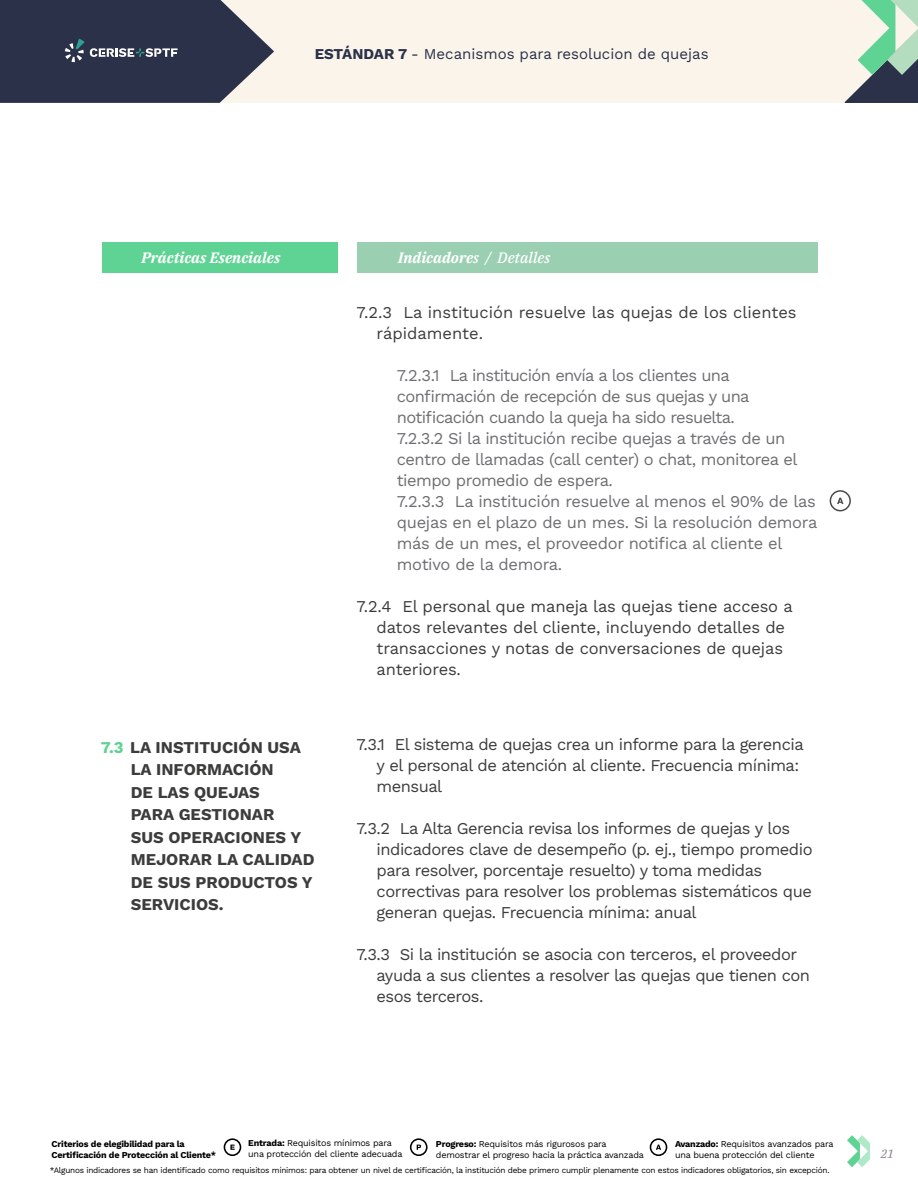
<style>
.page{position:relative;width:918px;height:1188px;background:#fff}
.page>*{position:absolute;margin:0;border:0;box-sizing:border-box;transform-origin:0 0}
.t1{font:16.5px/21px "Work Sans";letter-spacing:-.03em;color:#3c3c3b}
.t2{font:16.5px/21px "Work Sans";letter-spacing:-.03em;color:#6d6e71}
.t3{font:16.5px/21px "Work Sans";letter-spacing:-.01em;color:#3c3c3b}
.t4{font:700 16.5px/22.5px "Work Sans";color:#3c3c3b}
.t5{font:16.5px/21px "Work Sans";color:#3c3c3b}
.t6{font:15px "Work Sans";color:#2b3149}
.t7{font:italic 700 15px "IBM Plex Serif";color:#fff}
.t8{font:italic 12px "IBM Plex Serif Text";color:#8d8492}
.t9{font:9px/10.8px "Work Sans";letter-spacing:-.02em;color:#000}
.t10{font:700 9px/10.8px "Work Sans";letter-spacing:-.02em;color:#000}
.t11{font:8.25px "Work Sans";letter-spacing:-.03em;color:#000}
.s1{font-weight:700}
.s2{font-weight:500}
.s3{color:#5fd394}
</style>
<div class="page">
<div style="left:274px;top:0;width:553px;height:103px;background:#faf4ea"></div>
<svg style="left:827px;top:0;width:91px;height:103px"></svg>
<svg style="left:0;top:0;width:274px;height:103px"></svg>
<svg style="left:847px;top:1135px;width:23px;height:32px"></svg>
<div style="left:224px;top:1138px;width:17px;height:18px;border:2px solid #000;border-radius:50%"></div>
<svg style="left:230px;top:1145px;width:5px;height:5px"></svg>
<svg style="left:411px;top:1139px;width:16px;height:16px"></svg>
<div style="left:410px;top:1138px;width:18px;height:18px;border:2px solid #000;border-radius:50%"></div>
<svg style="left:417px;top:1145px;width:4px;height:5px"></svg>
<div style="left:650px;top:1138px;width:17px;height:18px;border:2px solid #000;border-radius:50%"></div>
<svg style="left:656px;top:1145px;width:5px;height:5px"></svg>
<div style="left:830px;top:490px;width:21px;height:21px;border:2px solid #4a4a49;border-radius:50%"></div>
<svg style="left:837px;top:498px;width:6px;height:6px"></svg>
<div style="left:357px;top:242px;width:461px;height:30px;background:#9acfb2"></div>
<div style="left:103px;top:242px;width:235px;height:30px;background:#5fd394"></div>
<p class="t6" style="left:315px;top:42px;width:395px"><span class="s1">ESTÁNDAR 7</span> - Mecanismos para resolucion de quejas</p>
<p class="t7" style="left:141px;top:246px;width:140px">Prácticas Esenciales</p>
<p class="t7" style="left:398px;top:246px;width:154px">Indicadore<span class="s2">s / Detalles</span></p>
<p class="t5" style="left:377px;top:301px;width:422px;text-indent:-20px">7.2.3 La institución resuelve las quejas de los clientes rápidamente.</p>
<p class="t2" style="left:397px;top:364px;width:422px">7.2.3.1 La institución envía a los clientes una confirmación de recepción de sus quejas y una notificación cuando la queja ha sido resuelta.<br>7.2.3.2 Si la institución recibe quejas a través de un centro de llamadas (call center) o chat, monitorea el tiempo promedio de espera.<br>7.2.3.3 La institución resuelve al menos el 90% de las quejas en el plazo de un mes. Si la resolución demora más de un mes, el proveedor notifica al cliente el motivo de la demora.</p>
<p class="t3" style="left:377px;top:595px;width:418px;text-indent:-20px">7.2.4 El personal que maneja las quejas tiene acceso a datos relevantes del cliente, incluyendo detalles de transacciones y notas de conversaciones de quejas anteriores.</p>
<p class="t4" style="left:131px;top:735px;width:185px;text-indent:-30px"><span class="s3">7.3</span> LA INSTITUCIÓN USA<br>LA INFORMACIÓN<br>DE LAS QUEJAS<br>PARA GESTIONAR<br>SUS OPERACIONES Y<br>MEJORAR LA CALIDAD<br>DE SUS PRODUCTOS Y<br>SERVICIOS.</p>
<p class="t1" style="left:377px;top:734px;width:429px;text-indent:-20px">7.3.1 El sistema de quejas crea un informe para la gerencia y el personal de atención al cliente. Frecuencia mínima: mensual</p>
<p class="t1" style="left:377px;top:818px;width:437px;text-indent:-20px">7.3.2 La Alta Gerencia revisa los informes de quejas y los indicadores clave de desempeño (p. ej., tiempo promedio para resolver, porcentaje resuelto) y toma medidas correctivas para resolver los problemas sistemáticos que generan quejas. Frecuencia mínima: anual</p>
<p class="t1" style="left:377px;top:944px;width:435px;text-indent:-20px">7.3.3 Si la institución se asocia con terceros, el proveedor ayuda a sus clientes a resolver las quejas que tienen con esos terceros.</p>
<p class="t10" style="left:52px;top:1138px;width:166px">Criterios de elegibilidad para la<br>Certificación de Protección al Cliente*</p>
<p class="t9" style="left:248px;top:1137px;width:156px"><span class="s1">Entrada:</span> Requisitos mínimos para una protección del cliente adecuada</p>
<p class="t9" style="left:436px;top:1138px;width:210px"><span class="s1">Progreso:</span> Requisitos más rigurosos para demostrar el progreso hacia la práctica avanzada</p>
<p class="t11" style="left:50px;top:1164px;width:781px">*Algunos indicadores se han identificado como requisitos mínimos: para obtener un nivel de certificación, la institución debe primero cumplir plenamente con estos indicadores obligatorios, sin excepción.</p>
<p class="t9" style="left:675px;top:1138px;width:160px"><span class="s1">Avanzado:</span> Requisitos avanzados para una buena protección del cliente</p>
<p class="t8" style="left:881px;top:1145px;width:15px">21</p>
</div>
